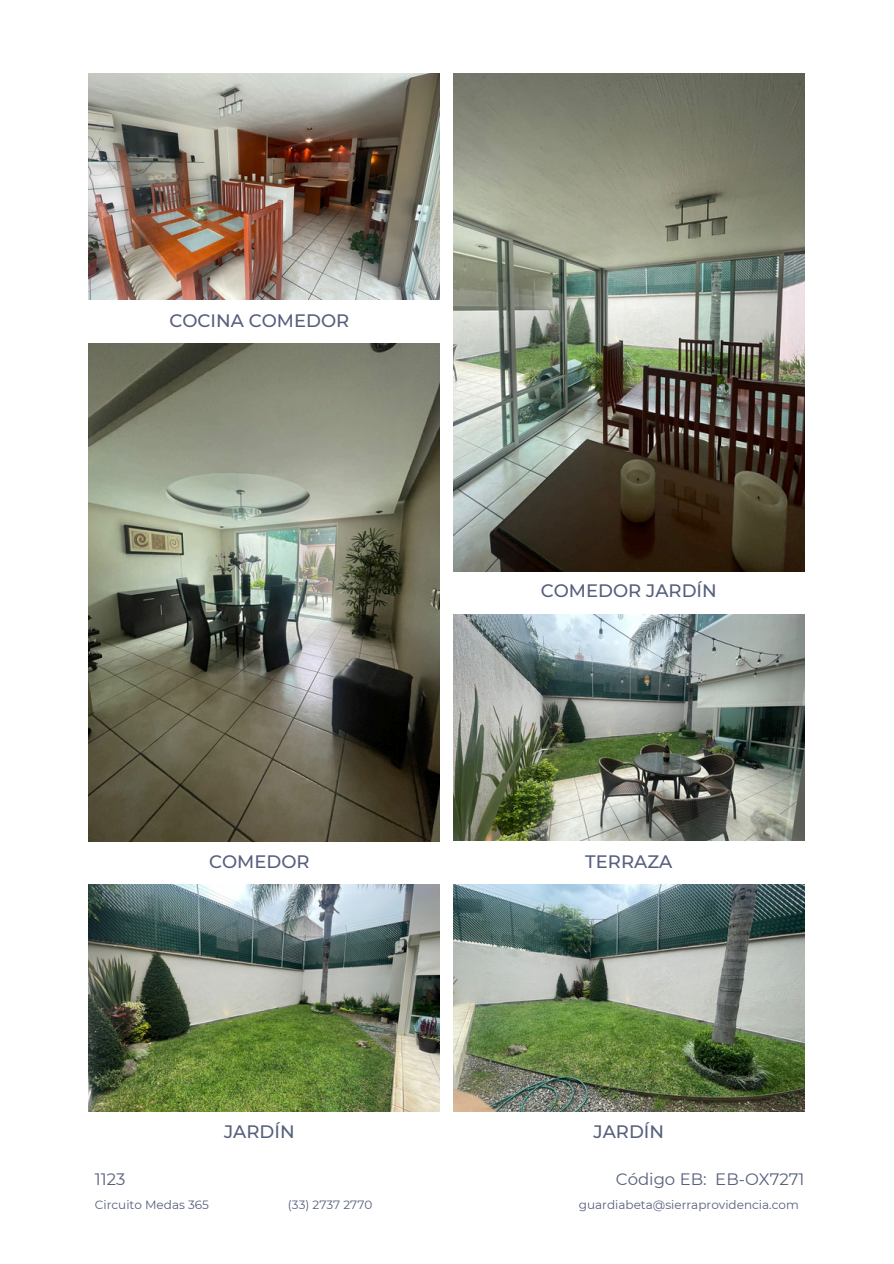
<style>
.page{position:relative;width:894px;height:1264px;background:#fff}
.page>*{position:absolute;margin:0;border:0;box-sizing:border-box;transform-origin:0 0}
.t1{font:500 18px "Montserrat";color:#565f7c}
.t2{font:16.5px "Montserrat";color:#565f7c}
.t3{font:12px "Montserrat";color:#565f7c}
</style>
<div class="page">
<img style="left:453px;top:73px;width:351px;height:498px">
<img style="left:89px;top:73px;width:351px;height:227px">
<img style="left:453px;top:614px;width:351px;height:226px">
<img style="left:89px;top:344px;width:351px;height:497px">
<img style="left:453px;top:884px;width:351px;height:227px">
<img style="left:89px;top:884px;width:351px;height:227px">
<p class="t1" style="left:169px;top:309px;width:181px">COCINA COMEDOR</p>
<h1 class="t1" style="left:209px;top:850px;width:102px">COMEDOR</h1>
<p class="t1" style="left:224px;top:1120px;width:72px">JARDÍN</p>
<h1 class="t1" style="left:540px;top:579px;width:177px">COMEDOR JARDÍN</h1>
<p class="t1" style="left:585px;top:850px;width:88px">TERRAZA</p>
<h1 class="t1" style="left:593px;top:1120px;width:72px">JARDÍN</h1>
<p class="t2" style="left:95px;top:1169px;width:32px">1123</p>
<h2 class="t2" style="left:615px;top:1169px;width:190px">Código EB: EB-OX7271</h2>
<p class="t3" style="left:95px;top:1197px;width:116px">Circuito Medas 365</p>
<p class="t3" style="left:288px;top:1197px;width:86px">(33) 2737 2770</p>
<h1 class="t3" style="left:578px;top:1197px;width:221px">guardiabeta@sierraprovidencia.com</h1>
</div>
